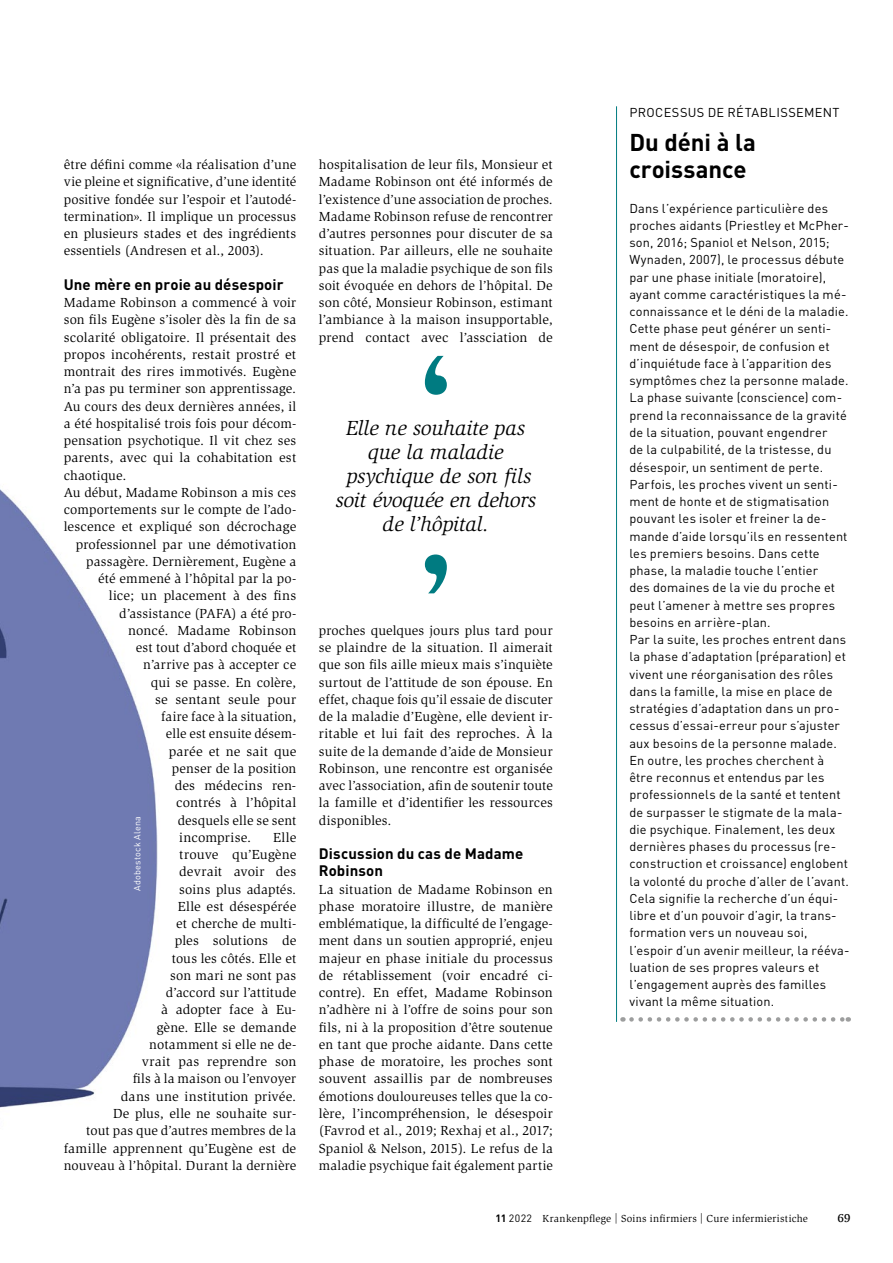
<style>
.page{position:relative;width:893px;height:1263px;background:#fff}
.page>*{position:absolute;margin:0;border:0;box-sizing:border-box;transform-origin:0 0}
.t1{font:700 24px/27px "DIN Pro";letter-spacing:-.005em;color:#000}
.t2{font:italic 21px/24px "Slimbach Std";letter-spacing:-.005em;color:#000;text-align:center}
.t3{font:700 15px/17.2px "DIN Pro";letter-spacing:.01em;color:#000}
.t4{font:13.5px/17.2px "Slimbach Std";letter-spacing:.01em;color:#000;text-align:justify}
.t5{font:12.75px/17.2px "DIN Pro";letter-spacing:.015em;color:#000}
.t6{font:700 12px "Esta Pro";color:#000}
.t7{font:10.5px "Slimbach Std";letter-spacing:.025em;color:#000}
.t8{font:9px "DIN Pro";letter-spacing:.03em;color:#fff}
.s1{font-family:"DIN Pro";font-weight:700}
.s2{font-family:"DIN Pro"}
</style>
<div class="page">
<img style="left:0;top:489px;width:158px;height:619px">
<svg style="left:425px;top:356px;width:22px;height:39px"></svg>
<svg style="left:425px;top:554px;width:22px;height:39px"></svg>
<svg style="left:631px;top:1017px;width:218px;height:5px"></svg>
<hr style="left:616px;top:106px;width:1px;height:916px;background:#007b81">
<p class="t4" style="left:64px;top:156px;width:234px">être défini comme «la réalisation d’une vie pleine et significative, d’une identité positive fondée sur l’espoir et l’autodé&shy;termination». Il implique un processus en plusieurs stades et des ingrédients essentiels (Andresen et al., 2003).</p>
<p class="t3" style="left:64px;top:275px;width:221px">Une mère en proie au désespoir</p>
<p class="t4" style="left:64px;top:294px;width:234px">Madame Robinson a commencé à voir</p>
<p class="t4" style="left:64px;top:311px;width:234px">son fils Eugène s’isoler dès la fin de sa</p>
<p class="t4" style="left:64px;top:329px;width:234px">scolarité obligatoire. Il présentait des</p>
<p class="t4" style="left:64px;top:346px;width:234px">propos incohérents, restait prostré et</p>
<p class="t4" style="left:64px;top:363px;width:234px">montrait des rires immotivés. Eugène</p>
<p class="t4" style="left:64px;top:380px;width:234px">n’a pas pu terminer son apprentissage.</p>
<p class="t4" style="left:64px;top:398px;width:234px">Au cours des deux dernières années, il</p>
<p class="t4" style="left:64px;top:415px;width:234px">a été hospitalisé trois fois pour décom-</p>
<p class="t4" style="left:64px;top:432px;width:234px">pensation psychotique. Il vit chez ses</p>
<p class="t4" style="left:64px;top:449px;width:234px">parents, avec qui la cohabitation est</p>
<p class="t4" style="left:64px;top:467px;width:64px">chaotique.</p>
<p class="t4" style="left:64px;top:484px;width:234px">Au début, Madame Robinson a mis ces</p>
<p class="t4" style="left:64px;top:501px;width:234px">comportements sur le compte de l’ado-</p>
<p class="t4" style="left:64px;top:518px;width:234px">lescence et expliqué son décrochage</p>
<p class="t4" style="left:76px;top:536px;width:222px">professionnel par une démotivation</p>
<p class="t4" style="left:86px;top:553px;width:211px">passagère. Dernièrement, Eugène a</p>
<p class="t4" style="left:98px;top:570px;width:200px">été emmené à l’hôpital par la po-</p>
<p class="t4" style="left:109px;top:587px;width:189px">lice; un placement à des fins</p>
<p class="t4" style="left:119px;top:605px;width:178px">d’assistance (PAFA) a été pro-</p>
<p class="t4" style="left:128px;top:622px;width:170px">noncé. Madame Robinson</p>
<p class="t4" style="left:136px;top:639px;width:162px">est tout d’abord choquée et</p>
<p class="t4" style="left:143px;top:656px;width:154px">n’arrive pas à accepter ce</p>
<p class="t4" style="left:151px;top:674px;width:147px">qui se passe. En colère,</p>
<p class="t4" style="left:155px;top:691px;width:143px">se sentant seule pour</p>
<p class="t4" style="left:161px;top:708px;width:137px">faire face à la situation,</p>
<p class="t4" style="left:166px;top:725px;width:132px">elle est ensuite désem-</p>
<p class="t4" style="left:169px;top:743px;width:129px">parée et ne sait que</p>
<p class="t4" style="left:172px;top:760px;width:126px">penser de la position</p>
<p class="t4" style="left:175px;top:777px;width:123px">des médecins ren-</p>
<p class="t4" style="left:176px;top:794px;width:122px">contrés à l’hôpital</p>
<p class="t4" style="left:178px;top:812px;width:120px">desquels elle se sent</p>
<p class="t4" style="left:179px;top:829px;width:74px">incomprise.</p>
<p class="t8" style="left:131px;top:891px;width:76px;rotate:-90deg">Adobestock Alena</p>
<p class="t4" style="left:64px;top:829px;width:234px;text-align:right">Elle<br>trouve qu’Eugène<br>devrait avoir des<br>soins plus adaptés.<br>Elle est désespérée<br>et cherche de multi-<br>ples solutions de<br>tous les côtés. Elle et<br>son mari ne sont pas<br>d’accord sur l’attitude<br>à adopter face à Eu-<br>gène. Elle se demande<br>notamment si elle ne de-<br>vrait pas reprendre son<br>fils à la maison ou l’envoyer<br>dans une institution privée.<br>De plus, elle ne souhaite sur-<br>tout pas que d’autres membres de la famille apprennent qu’Eugène est de nouveau à l’hôpital. Durant la dernière</p>
<p class="t4" style="left:319px;top:156px;width:235px">hospitalisation de leur fils, Monsieur et Madame Robinson ont été informés de l’existence d’une association de proches.<br>Madame Robinson refuse de rencontrer d’autres personnes pour discuter de sa situation. Par ailleurs, elle ne souhaite pas que la maladie psychique de son fils soit évoquée en dehors de l’hôpital. De son côté, Monsieur Robinson, estimant l’ambiance à la maison insupportable, prend contact avec l’assciation de</p>
<h2 class="t2" style="left:335px;top:416px;width:203px">Elle ne souhaite pas que la maladie psychique de son fils soit évoquée en dehors de l’hôpital.</h2>
<p class="t4" style="left:319px;top:622px;width:235px">proches quelques jours plus tard pour se plaindre de la situation. Il aimerait que son fils aille mieux mais s’inquiète surtout de l’attitude de son épouse. En effet, chaque fois qu’il essaie de discuter de la maladie d’Eugène, elle devient ir&shy;ritable et lui fait des reproches. À la suite de la demande d’aide de Monsieur Robinson, une rencontre est organisée avec l’association, afin de soutenir toute la famille et d’identifier les ressources disponibles.</p>
<p class="t3" style="left:319px;top:844px;width:206px">Discussion du cas de Madame<br>Robinson</p>
<p class="t4" style="left:319px;top:881px;width:235px">La situation de Madame Robinson en phase moratoire illustre, de manière emblématique, la difficulté de l’engage&shy;ment dans un soutien approprié, enjeu majeur en phase initiale du processus de rétablissement (voir encadré ci&shy;contre). En effet, Madame Robinson n’adhère ni à l’offre de soins pour son fils, ni à la proposition d’être soutenue en tant que proche aidante. Dans cette phase de moratoire, les proches sont souvent assaillis par de nombreuses émotions douloureuses telles que la co&shy;lère, l’incompréhension, le désespoir (Favrod et al., 2019; Rexhaj et al., 2017; Spaniol &amp; Nelson, 2015). Le refus de la maladie psychique fait également partie</p>
<p class="t5" style="left:629px;top:103px;width:212px">PROCESSUS DE RÉTABLISSEMENT</p>
<h1 class="t1" style="left:629px;top:128px;width:128px">Du déni à la croissance</h1>
<p class="t5" style="left:629px;top:199px;width:222px">Dans l’expérience particulière des proches aidants (Priestley et McPher&shy;son, 2016; Spaniol et Nelson, 2015; Wynaden, 2007), le processus débute par une phase initiale (moratoire), ayant comme caractéristiques la mé&shy;connaissance et le déni de la maladie.<br>Cette phase peut générer un senti&shy;ment de désespoir, de confusion et d’inquiétude face à l’apparition des symptômes chez la personne malade.<br>La phase suivante (conscience) com&shy;prend la reconnaissance de la gravité de la situation, pouvant engendrer<br>de la culpabilité, de la tristesse, du désespoir, un sentiment de perte.<br>Parfois, les proches vivent un senti&shy;ment de honte et de stigmatisation pouvant les isoler et freiner la de&shy;mande d’aide lorsqu’ils en ressentent les premiers besoins. Dans cette phase, la maladie touche l’entier<br>des domaines de la vie du proche et peut l’amener à mettre ses propres besoins en arrière-plan.<br>Par la suite, les proches entrent dans la phase d’adaptation (préparation) et vivent une réorganisation des rôles dans la famille, la mise en place de stratégies d’adaptation dans un pro&shy;cessus d’essai-erreur pour s’ajuster aux besoins de la personne malade.<br>En outre, les proches cherchent à être reconnus et entendus par les professionnels de la santé et tentent de surpasser le stigmate de la mala&shy;die psychique. Finalement, les deux dernières phases du processus (re&shy;construction et croissance) englobent la volonté du proche d’aller de l’avant.<br>Cela signifie la recherche d’un équi&shy;libre et d’un pouvoir d’agir, la trans&shy;formation vers un nouveau soi, l’espoir d’un avenir meilleur, la rééva&shy;luation de ses propres valeurs et l’engagement auprès des familles vivant la même situation.</p>
<p class="t7" style="left:496px;top:1212px;width:314px"><span class="s1">11</span> <span class="s2">2022</span> Krankenpflege | Soins infirmiers | Cure infermieristiche</p>
<p class="t6" style="left:837px;top:1209px;width:15px">69</p>
</div>
